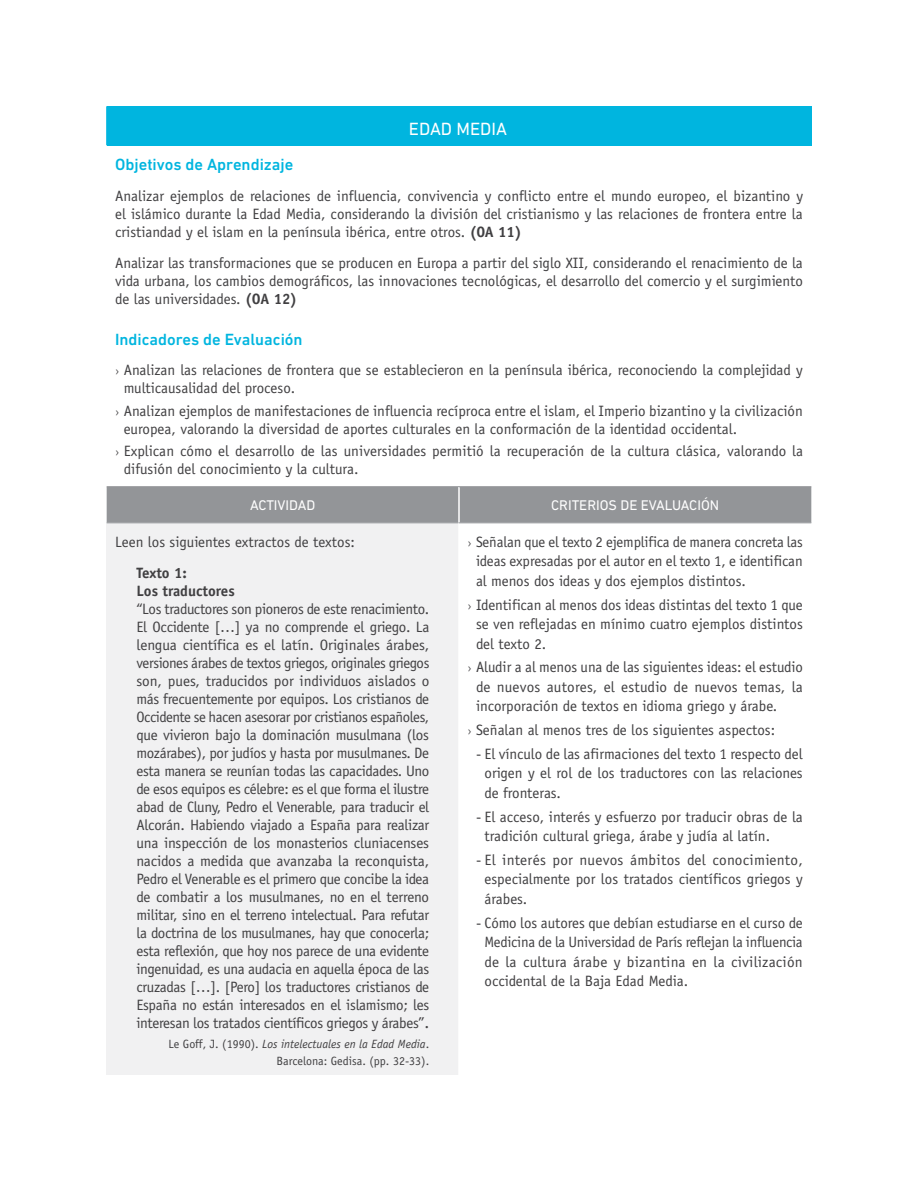
<style>
.page{position:relative;width:918px;height:1188px;background:#fff}
.page>*{position:absolute;margin:0;border:0;box-sizing:border-box;transform-origin:0 0}
.t1{font:18px "DIN Next LT Pro";color:#fff}
.t2{font:500 16.5px "DIN Next LT Pro";color:#00b5df}
.t3{font:15px/18px "Officina Sans";color:#414042;text-align:justify}
.t4{font:700 15px/18px "Officina Sans";color:#414042}
.t5{font:14.25px "DIN Next LT Pro";color:#fff}
.t6{font:12px/16.5px "Officina Sans";color:#414042;text-align:right}
.s1{font-weight:700}
.s2{font-family:"Dignathin"}
.s3{font-size:16.5px}
.s4{font-style:italic}
</style>
<div class="page">
<div style="left:107px;top:106px;width:704px;height:39px;background:#00b5df"></div>
<div style="left:107px;top:487px;width:704px;height:36px;background:#939598"></div>
<div style="left:107px;top:523px;width:352px;height:551px;background:#f1f1f2"></div>
<hr style="left:107px;top:486px;width:352px;height:1px;background:#939598">
<hr style="left:107px;top:523px;width:352px;height:1px;background:#a7a9ac">
<hr style="left:458px;top:523px;width:2px;height:551px;background:#fff">
<hr style="left:458px;top:487px;width:2px;height:36px;background:#fff">
<hr style="left:459px;top:486px;width:352px;height:1px;background:#939598">
<hr style="left:459px;top:523px;width:352px;height:1px;background:#a7a9ac">
<hr style="left:106px;top:106px;width:1px;height:39px;background:#00b5df">
<hr style="left:811px;top:106px;width:1px;height:39px;background:#00b5df">
<p class="t1" style="left:409px;top:119px;width:100px">EDAD MEDIA</p>
<p class="t2" style="left:115px;top:155px;width:180px">Objetivos de Aprendizaje</p>
<p class="t3" style="left:115px;top:187px;width:689px">Analizar ejemplos de relaciones de influencia, convivencia y conflicto entre el mundo europeo, el bizantino y el islámico durante la Edad Media, considerando la división del cristianismo y las relaciones de frontera entre la cristiandad y el islam en la península ibérica, entre otros. <span class="s1">(OA 11)</span></p>
<p class="t3" style="left:115px;top:254px;width:689px">Analizar las transformaciones que se producen en Europa a partir del siglo XII, considerando el renacimiento de la vida urbana, los cambios demográficos, las innovaciones tecnológicas, el desarrollo del comercio y el surgimiento de las universidades. <span class="s1">(OA 12)</span></p>
<p class="t2" style="left:115px;top:330px;width:189px">Indicadores de Evaluación</p>
<p class="t3" style="left:124px;top:361px;width:681px;text-indent:-9px"><span class="s2">&gt;</span> Analizan las relaciones de frontera que se establecieron en la península ibérica, reconociendo la complejidad y multicausalidad del proceso.</p>
<p class="t3" style="left:124px;top:402px;width:681px;text-indent:-9px"><span class="s2">&gt;</span> Analizan ejemplos de manifestaciones de influencia recíproca entre el islam, el Imperio bizantino y la civilización europea, valorando la diversidad de aportes culturales en la conformación de la identidad occidental.</p>
<p class="t3" style="left:124px;top:442px;width:681px;text-indent:-9px"><span class="s2">&gt;</span> Explican cómo el desarrollo de las universidades permitió la recuperación de la cultura clásica, valorando la difusión del conocimiento y la cultura.</p>
<p class="t5" style="left:250px;top:497px;width:67px">ACTIVIDAD</p>
<p class="t5" style="left:551px;top:497px;width:170px">CRITERIOS DE EVALUACIÓN</p>
<p class="t3" style="left:115px;top:533px;width:241px">Leen los siguientes extractos de textos:</p>
<p class="t4" style="left:136px;top:563px;width:100px">Texto 1:<br>Los traductores</p>
<p class="t3" style="left:136px;top:600px;width:295px">“Los traductores son pioneros de este renacimiento.<br>El Occidente […] ya no comprende el griego. La lengua científica es el latín. Originales árabes, versiones árabes de textos griegos, originales griegos son, pues, traducidos por individuos aislados o más frecuentemente por equipos. Los cristianos de Occidente se hacen asesorar por cristianos españoles, que vivieron bajo la dominación musulmana (los mozárabes), por judíos y hasta por musulmanes. De esta manera se reunían todas las capacidades. Uno de esos equipos es célebre: es el que forma el ilustre abad de Cluny, Pedro el Venerable, para traducir el Alcorán. Habiendo viajado a España para realizar una inspección de los monasterios cluniacenses nacidos a medida que avanzaba la reconquista, Pedro el Venerable es el primero que concibe la idea de combatir a los musulmanes, no en el terreno militar, sino en el terreno intelectual. Para refutar la doctrina de los musulmanes, hay que conocerla; esta reflexión, que hoy nos parece de una evidente ingenuidad, es una audacia en aquella época de las cruzadas […]. [Pero] los traductores cristianos de España no están interesados en el islamismo; les interesan los tratados científicos griegos y árabes”<span class="s3">.</span></p>
<p class="t6" style="left:168px;top:1036px;width:262px">Le Goff, J. (1990). <span class="s4">Los intelectuales en la Edad Media</span>.<br>Barcelona: Gedisa. (pp. 32-33).</p>
<p class="t3" style="left:476px;top:532px;width:328px;line-height:19.5px;text-indent:-9px"><span class="s2">&gt;</span> Señalan que el texto 2 ejemplifica de manera concreta las ideas expresadas por el autor en el texto 1, e identifican al menos dos ideas y dos ejemplos distintos.</p>
<p class="t3" style="left:476px;top:595px;width:328px;line-height:19.5px;text-indent:-9px"><span class="s2">&gt;</span> Identifican al menos dos ideas distintas del texto 1 que se ven reflejadas en mínimo cuatro ejemplos distintos del texto 2.</p>
<p class="t3" style="left:476px;top:658px;width:328px;line-height:19.5px;text-indent:-9px"><span class="s2">&gt;</span> Aludir a al menos una de las siguientes ideas: el estudio de nuevos autores, el estudio de nuevos temas, la incorporación de textos en idioma griego y árabe.</p>
<p class="t3" style="left:468px;top:721px;width:309px"><span class="s2">&gt;</span> Señalan al menos tres de los siguientes aspectos:</p>
<p class="t3" style="left:485px;top:744px;width:320px;line-height:19.5px;text-indent:-9px">- El vínculo de las afirmaciones del texto 1 respecto del origen y el rol de los traductores con las relaciones de fronteras.</p>
<p class="t3" style="left:485px;top:807px;width:320px;line-height:19.5px;text-indent:-9px">- El acceso, interés y esfuerzo por traducir obras de la tradición cultural griega, árabe y judía al latín.</p>
<p class="t3" style="left:485px;top:850px;width:320px;line-height:19.5px;text-indent:-9px">- El interés por nuevos ámbitos del conocimiento, especialmente por los tratados científicos griegos y árabes.</p>
<p class="t3" style="left:485px;top:913px;width:320px;line-height:19.5px;text-indent:-9px">- Cómo los autores que debían estudiarse en el curso de Medicina de la Universidad de París reflejan la influencia de la cultura árabe y bizantina en la civilización occidental de la Baja Edad Media.</p>
</div>
